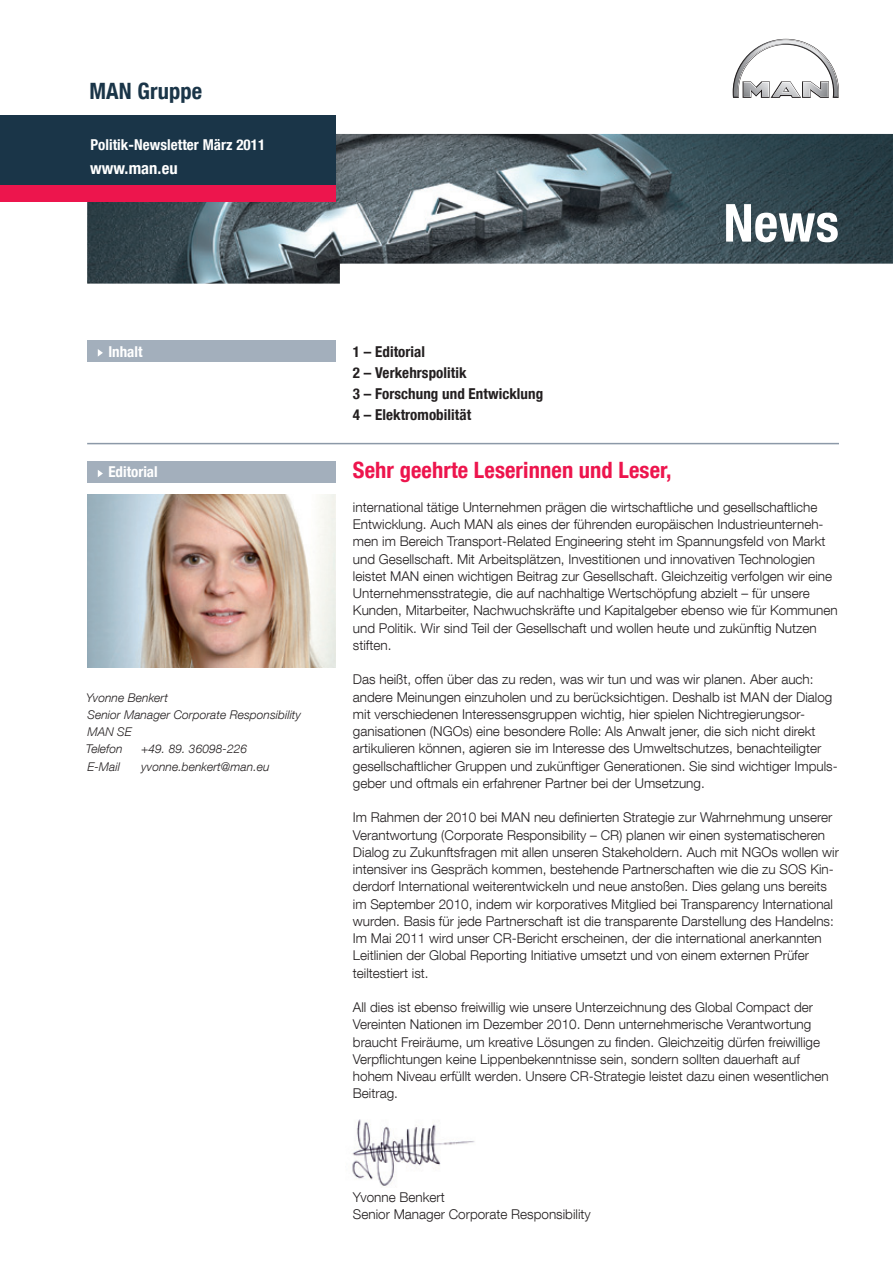
<style>
.page{position:relative;width:893px;height:1263px;background:#fff}
.page>*{position:absolute;margin:0;border:0;box-sizing:border-box;transform-origin:0 0}
.t1{font:52.5px "MAN Helvetica Neue 77 Bold Cond";color:#fff}
.Headline{font:22.5px "MAN Helvetica Neue 77 Bold Cond";letter-spacing:.005em;color:#ed154d}
.t2{font:22.5px "MAN Helvetica Neue 77 Bold Cond";letter-spacing:.005em;color:#1a3548}
.t3{font:16.5px "MAN Helvetica Neue 77 Bold Cond";letter-spacing:.005em;color:#fff}
.Fließtext{font:15px/21px "MAN Helvetica Neue 77 Bold Cond";letter-spacing:.005em;color:#231f20}
.t4{font:15px "MAN Helvetica Neue 77 Bold Cond";letter-spacing:.005em;color:#fff}
.Fließtext-2{font:300 13.5px/17.2px "MAN Helvetica Neue 45";color:#231f20}
.Fließtext-3{font:12px "MAN Helvetica Neue 46 Light Ita";letter-spacing:.005em;color:#231f20}
</style>
<div class="page">
<img style="left:87px;top:134px;width:806px;height:150px">
<hr style="left:87px;top:443px;width:752px;height:1px;background:#8c99a8">
<svg style="left:733px;top:39px;width:106px;height:59px"></svg>
<div style="left:87px;top:341px;width:249px;height:21px;background:#a3afbc"></div>
<div style="left:87px;top:461px;width:249px;height:22px;background:#a3afbc"></div>
<svg style="left:98px;top:349px;width:5px;height:8px"></svg>
<svg style="left:98px;top:470px;width:5px;height:7px"></svg>
<img style="left:87px;top:495px;width:249px;height:172px">
<img style="left:352px;top:1119px;width:123px;height:68px">
<div style="left:0;top:115px;width:336px;height:71px;background:#1a3548"></div>
<div style="left:0;top:186px;width:336px;height:16px;background:#ed154d"></div>
<p class="t2" style="left:90px;top:78px;width:114px">MAN Gruppe</p>
<p class="t4" style="left:91px;top:135px;width:176px">Politik-Newsletter März 2011</p>
<p class="t3" style="left:90px;top:158px;width:89px">www.man.eu</p>
<p class="t4" style="left:108px;top:342px;width:36px">Inhalt</p>
<p class="t4" style="left:108px;top:463px;width:51px">Editorial</p>
<p class="Fließtext-3" style="left:86px;top:690px;width:83px">Yvonne Benkert</p>
<p class="Fließtext-3" style="left:87px;top:707px;width:215px">Senior Manager Corporate Responsibility</p>
<p class="Fließtext-3" style="left:88px;top:725px;width:46px">MAN SE</p>
<p class="Fließtext-3" style="left:86px;top:742px;width:38px">Telefon</p>
<p class="Fließtext-3" style="left:141px;top:742px;width:108px">+49. 89. 36098-226</p>
<p class="Fließtext-3" style="left:87px;top:759px;width:34px">E-Mail</p>
<p class="Fließtext-3" style="left:141px;top:759px;width:130px">yvonne.benkert@man.eu</p>
<p class="Fließtext" style="left:353px;top:341px;width:192px">1 – Editorial<br>2 – Verkehrspolitik<br>3 – Forschung und Entwicklung<br>4 – Elektromobilität</p>
<p class="Headline" style="left:353px;top:456px;width:320px">Sehr geehrte Leserinnen und Leser,</p>
<p class="t1" style="left:723px;top:191px;width:117px">News</p>
<p class="Fließtext-2" style="left:353px;top:498px;width:486px">international tätige Unternehmen prägen die wirtschaftliche und gesellschaftliche Entwicklung. Auch MAN als eines der führenden europäischen Industrieunterneh&shy;men im Bereich Transport-Related Engineering steht im Spannungsfeld von Markt und Gesellschaft. Mit Arbeitsplätzen, Investitionen und innovativen Technologien leistet MAN einen wichtigen Beitrag zur Gesellschaft. Gleichzeitig verfolgen wir eine Unternehmensstrategie, die auf nachhaltige Wertschöpfung abzielt – für unsere Kunden, Mitarbeiter, Nachwuchskräfte und Kapitalgeber ebenso wie für Kommunen und Politik. Wir sind Teil der Gesellschaft und wollen heute und zukünftig Nutzen stiften.</p>
<p class="Fließtext-2" style="left:353px;top:671px;width:486px">Das heißt, offen über das zu reden, was wir tun und was wir planen. Aber auch: andere Meinungen einzuholen und zu berücksichtigen. Deshalb ist MAN der Dialog mit verschiedenen Interessensgruppen wichtig, hier spielen Nichtregierungsor&shy;ganisationen (NGOs) eine besondere Rolle: Als Anwalt jener, die sich nicht direkt artikulieren können, agieren sie im Interesse des Umweltschutzes, benachteiligter gesellschaftlicher Gruppen und zukünftiger Generationen. Sie sind wichtiger Impuls&shy;geber und oftmals ein erfahrener Partner bei der Umsetzung.</p>
<p class="Fließtext-2" style="left:353px;top:809px;width:487px">Im Rahmen der 2010 bei MAN neu definierten Strategie zur Wahrnehmung unserer Verantwortung (Corporate Responsibility – CR) planen wir einen systematischeren Dialog zu Zukunftsfragen mit allen unseren Stakeholdern. Auch mit NGOs wollen wir intensiver ins Gespräch kommen, bestehende Partnerschaften wie die zu SOS Kin&shy;derdorf International weiterentwickeln und neue anstoßen. Dies gelang uns bereits im September 2010, indem wir korporatives Mitglied bei Transparency International wurden. Basis für jede Partnerschaft ist die transparente Darstellung des Handelns:<br>Im Mai 2011 wird unser CR-Bericht erscheinen, der die international anerkannten Leitlinien der Global Reporting Initiative umsetzt und von einem externen Prüfer teiltestiert ist.</p>
<p class="Fließtext-2" style="left:353px;top:998px;width:477px">All dies ist ebenso freiwillig wie unsere Unterzeichnung des Global Compact der Vereinten Nationen im Dezember 2010. Denn unternehmerische Verantwortung braucht Freiräume, um kreative Lösungen zu finden. Gleichzeitig dürfen freiwillige Verpflichtungen keine Lippenbekenntnisse sein, sondern sollten dauerhaft auf hohem Niveau erfüllt werden. Unsere CR-Strategie leistet dazu einen wesentlichen Beitrag.</p>
<p class="Fließtext-2" style="left:353px;top:1188px;width:93px">Yvonne Benkert</p>
<p class="Fließtext-2" style="left:353px;top:1205px;width:239px">Senior Manager Corporate Responsibility</p>
</div>
